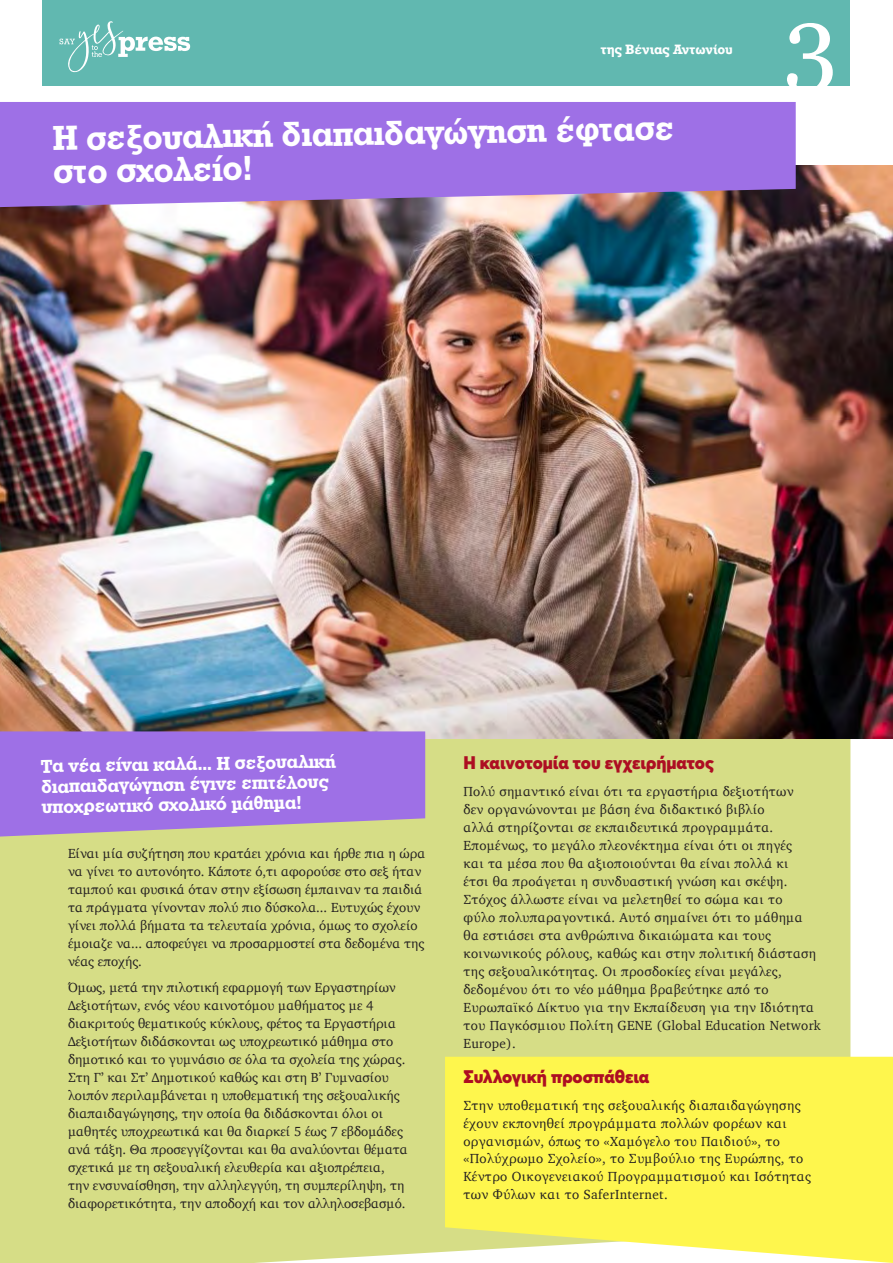
<style>
.page{position:relative;width:893px;height:1263px;background:#fff}
.page>*{position:absolute;margin:0;border:0;box-sizing:border-box;transform-origin:0 0}
.t1{font:97.5px "Georgia";color:#fff}
.t2{font:36px/33px "UB Rockwell Bold";color:#fff}
.t3{font:19.5px/20.2px "UB Rockwell Bold";color:#fff}
.t4{font:900 18px "Averta";letter-spacing:-.005em;color:#ad0e22}
.t5{font:13.5px/18px "Charter";color:#231f20}
.t6{font:13.5px/18px "Charter";letter-spacing:.02em;color:#231f20}
.t7{font:13.5px/18px "Charter";letter-spacing:.025em;color:#231f20}
.t8{font:700 12.75px "Rockwell";color:#fff}
</style>
<div class="page">
<div style="left:0;top:738px;width:850px;height:525px;background:#d6dd86"></div>
<svg style="left:445px;top:1057px;width:448px;height:206px;background:#fdf559"></svg>
<img style="left:0;top:166px;width:893px;height:572px">
<svg style="left:0;top:731px;width:425px;height:105px;background:#a278dd"></svg>
<div style="left:43px;top:0;width:807px;height:85px;background:#61b8b0"></div>
<svg style="left:60px;top:21px;width:130px;height:51px"></svg>
<svg style="left:0;top:102px;width:796px;height:105px;background:#9e72de"></svg>
<p class="t8" style="left:601px;top:41px;width:133px">της Βένιας Αντωνίου</p>
<h2 class="t2" style="left:53px;top:122px;width:623px;rotate:-1deg">H σεξουαλική διαπαιδαγώγηση έφτασε στο σχολείο!</h2>
<h1 class="t1" style="left:784px;top:-29px;width:55px">3</h1>
<h3 class="t3" style="left:41px;top:756px;width:296px;rotate:-1deg">Τα νέα είναι καλά... Η σεξουαλική διαπαιδαγώγηση έγινε επιτέλους υποχρεωτικό σχολικό μάθημα!</h3>
<p class="t5" style="left:68px;top:844px;width:359px">Είναι μία συζήτηση που κρατάει χρόνια και ήρθε πια η ώρα να γίνει το αυτονόητο. Κάποτε ό,τι αφορούσε στο σεξ ήταν ταμπού και φυσικά όταν στην εξίσωση έμπαιναν τα παιδιά τα πράγματα γίνονταν πολύ πιο δύσκολα... Ευτυχώς έχουν γίνει πολλά βήματα τα τελευταία χρόνια, όμως το σχολείο έμοιαζε να... αποφεύγει να προσαρμοστεί στα δεδομένα της νέας εποχής.</p>
<p class="t5" style="left:68px;top:978px;width:341px">Όμως, μετά την πιλοτική εφαρμογή των Εργαστηρίων Δεξιοτήτων, ενός νέου καινοτόμου μαθήματος με 4 διακριτούς θεματικούς κύκλους, φέτος τα Εργαστήρια Δεξιοτήτων διδάσκονται ως υποχρεωτικό μάθημα στο δημοτικό και το γυμνάσιο σε όλα τα σχολεία της χώρας.<br>Στη Γ’ και Στ’ Δημοτικού καθώς και στη Β’ Γυμνασίου λοιπόν περιλαμβάνεται η υποθεματική της σεξουαλικής διαπαιδαγώγησης, την οποία θα διδάσκονται όλοι οι μαθητές υποχρεωτικά και θα διαρκεί 5 έως 7 εβδομάδες ανά τάξη. Θα προσεγγίζονται και θα αναλύονται θέματα σχετικά με τη σεξουαλική ελευθερία και αξιοπρέπεια, την ενσυναίσθηση, την αλληλεγγύη, τη συμπερίληψη, τη διαφορετικότητα, την αποδοχή και τον αλληλοσεβασμό.</p>
<h3 class="t4" style="left:463px;top:751px;width:252px">Η καινοτομία του εγχειρήματος</h3>
<p class="t6" style="left:463px;top:782px;width:359px">Πολύ σημαντικό είναι ότι τα εργαστήρια δεξιοτήτων<br>δεν οργανώνονται με βάση ένα διδακτικό βιβλίο<br>αλλά στηρίζονται σε εκπαιδευτικά προγραμμάτα.<br>Επομένως, το μεγάλο πλεονέκτημα είναι ότι οι πηγές<br>και τα μέσα που θα αξιοποιούνται θα είναι πολλά κι<br>έτσι θα προάγεται η συνδυαστική γνώση και σκέψη.<br>Στόχος άλλωστε είναι να μελετηθεί το σώμα και το<br>φύλο πολυπαραγοντικά. Αυτό σημαίνει ότι το μάθημα θα εστιάσει στα ανθρώπινα δικαιώματα και τους κοινωνικούς ρόλους, καθώς και στην πολιτική διάσταση της σεξουαλικότητας. Οι προσδοκίες είναι μεγάλες, δεδομένου ότι το νέο μάθημα βραβεύτηκε από το Ευρωπαϊκό Δίκτυο για την Εκπαίδευση για την Ιδιότητα του Παγκόσμιου Πολίτη GENE (Global Education Network Europe).</p>
<h3 class="t4" style="left:463px;top:1065px;width:187px">Συλλογική προσπάθεια</h3>
<p class="t7" style="left:463px;top:1096px;width:349px">Στην υποθεματική της σεξουαλικής διαπαιδαγώγησης έχουν εκπονηθεί προγράμματα πολλών φορέων και οργανισμών, όπως το «Χαμόγελο του Παιδιού», το «Πολύχρωμο Σχολείο», το Συμβούλιο της Ευρώπης, το Κέντρο Οικογενειακού Προγραμματισμού και Ισότητας των Φύλων και το SaferInternet.</p>
</div>
